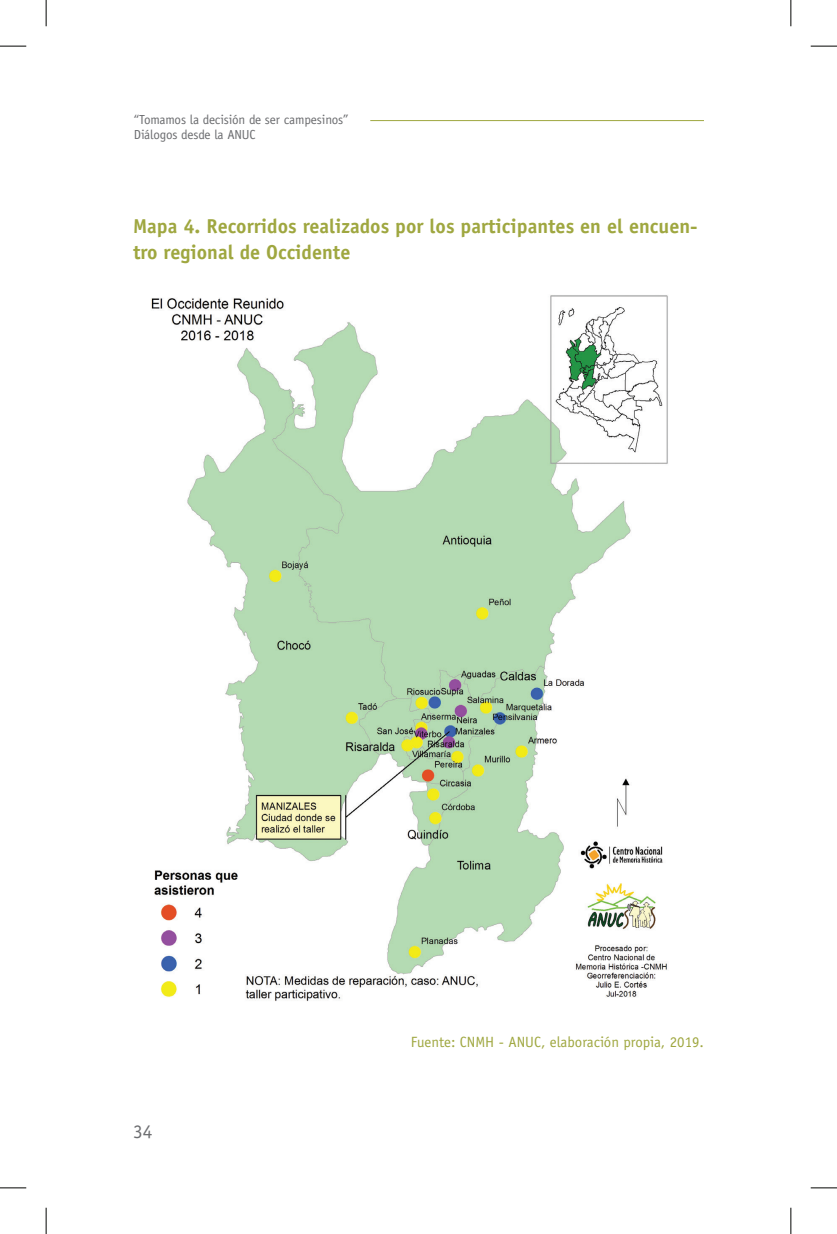
<style>
.page{position:relative;width:837px;height:1234px;background:#fff}
.page>*{position:absolute;margin:0;border:0;box-sizing:border-box;transform-origin:0 0}
.t1{font:700 20.12px/26.2px "Officina Sans Std";color:#9fa740}
.t2{font:19.25px "Officina Sans Std";color:#6c6d70}
.t3{font:14.88px "Officina Sans Std";color:#9fa740}
.t4{font:13.12px/15.8px "Officina Sans Std";letter-spacing:-.01em;color:#6c6d70}
</style>
<div class="page">
<hr style="left:370px;top:120px;width:333px;height:1px;background:#9fa740">
<img style="left:151px;top:295px;width:517px;height:706px">
<svg style="left:0;top:46px;width:26px;height:1px"></svg>
<svg style="left:810px;top:46px;width:26px;height:1px"></svg>
<svg style="left:0;top:1187px;width:26px;height:1px"></svg>
<svg style="left:810px;top:1187px;width:26px;height:1px"></svg>
<svg style="left:46px;top:0;width:1px;height:26px"></svg>
<svg style="left:46px;top:1207px;width:1px;height:26px"></svg>
<svg style="left:790px;top:0;width:1px;height:26px"></svg>
<svg style="left:790px;top:1207px;width:1px;height:26px"></svg>
<p class="t4" style="left:134px;top:111px;width:216px">“Tomamos la decisión de ser campesinos”<br>Diálogos desde la ANUC</p>
<p class="t1" style="left:133px;top:212px;width:566px">Mapa 4. Recorridos realizados por los participantes en el encuen&shy;tro regional de Occidente</p>
<p class="t2" style="left:133px;top:1119px;width:21px">34</p>
<p class="t3" style="left:411px;top:1033px;width:294px">Fuente: CNMH - ANUC, elaboración propia, 2019.</p>
</div>
